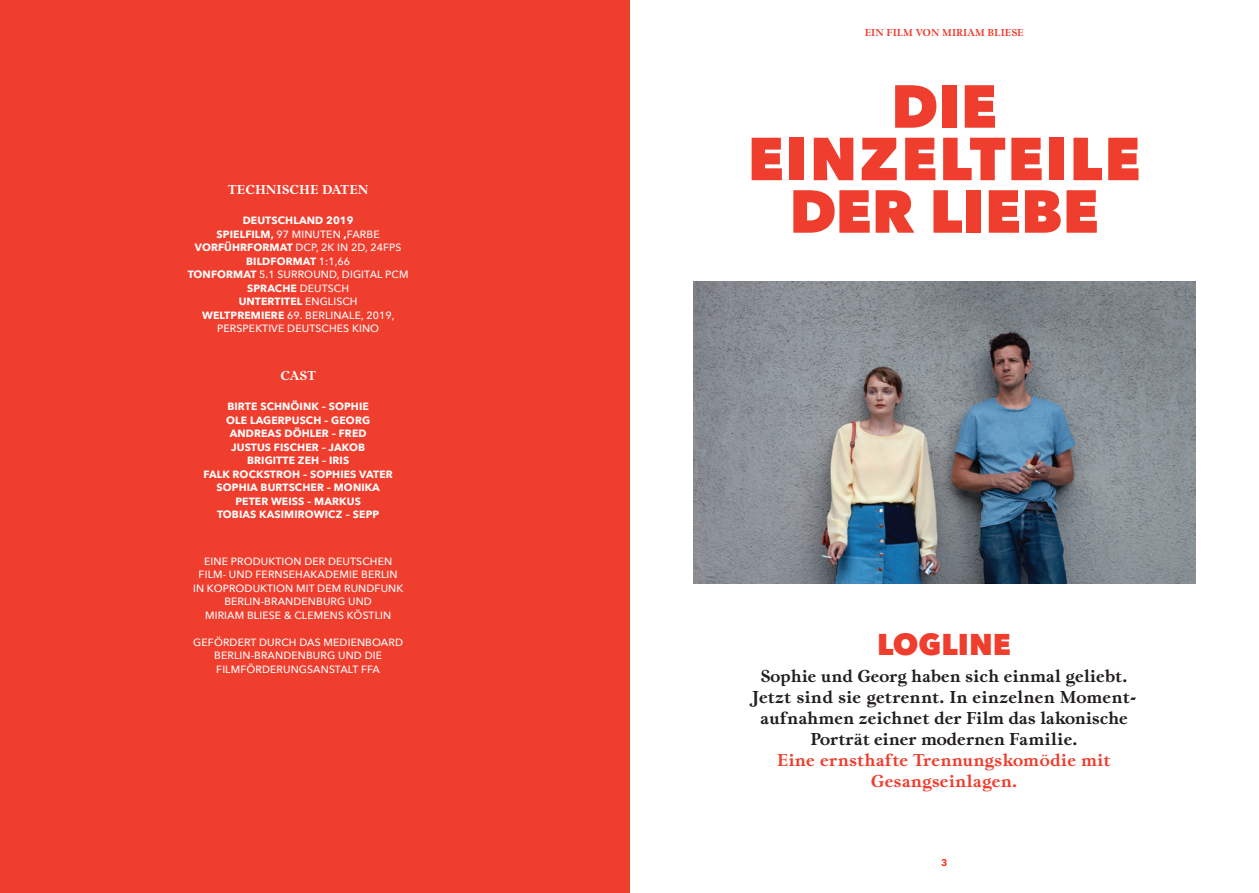
<style>
.page{position:relative;width:1259px;height:893px;background:#fff}
.page>*{position:absolute;margin:0;border:0;box-sizing:border-box;transform-origin:0 0}
.t1{font:800 60px/52.5px "Avenir Next";color:#ef3e2e;text-align:right}
.t2{font:800 30px "Avenir Next";color:#ef3e2e}
.t3{font:700 18px/21px "Lomba";letter-spacing:-.01em;color:#231f20;text-align:center}
.t4{font:700 18px/21px "Lomba";color:#ef3e2e;text-align:center}
.t5{font:700 13.5px "Lomba";color:#fff}
.t6{font:500 10.5px/13.5px "Avenir Next";letter-spacing:.01em;color:#fff;text-align:center}
.t7{font:700 10.5px/13.5px "Avenir Next";letter-spacing:.01em;color:#fff;text-align:center}
.t8{font:700 10.5px "Lomba";letter-spacing:.085em;color:#ef3e2e}
.t9{font:700 9.75px "Avenir Next";color:#ef3e2e}
.s1{font-weight:700}
</style>
<div class="page">
<img style="left:693px;top:281px;width:502px;height:302px">
<div style="left:0;top:0;width:629px;height:893px;background:#ef3e2e"></div>
<p class="t5" style="left:228px;top:182px;width:142px">Technische Daten</p>
<p class="t6" style="left:188px;top:214px;width:222px"><span class="s1">DEUTSCHLAND 2019<br>SPIELFILM,</span> 97 MINUTEN <span class="s1">,</span>FARBE<br><span class="s1">VORFÜHRFORMAT</span> DCP, 2K IN 2D, 24FPS<br><span class="s1">BILDFORMAT</span> 1:1,66<br><span class="s1">TONFORMAT</span> 5.1 SURROUND, DIGITAL PCM<br><span class="s1">SPRACHE</span> DEUTSCH<br><span class="s1">UNTERTITEL</span> ENGLISCH<br><span class="s1">WELTPREMIERE</span> 69. BERLINALE, 2019,<br>PERSPEKTIVE DEUTSCHES KINO</p>
<p class="t5" style="left:280px;top:368px;width:34px">Cast</p>
<p class="t7" style="left:203px;top:400px;width:191px">BIRTE SCHNÖINK – SOPHIE<br>OLE LAGERPUSCH – GEORG<br>ANDREAS DÖHLER – FRED<br>JUSTUS FISCHER – JAKOB<br>BRIGITTE ZEH – IRIS<br>FALK ROCKSTROH – SOPHIES VATER<br>SOPHIA BURTSCHER – MONIKA<br>PETER WEISS – MARKUS<br>TOBIAS KASIMIROWICZ – SEPP</p>
<p class="t6" style="left:193px;top:554px;width:210px">EINE PRODUKTION DER DEUTSCHEN<br>FILM- UND FERNSEHAKADEM IE BERLIN<br>I N KOPRODUKTION M IT DEM RUNDFUNK<br>BERLIN-BRANDENBURG UND<br>MIRIAM BLIESE &amp; CLEM ENS KÖSTLIN</p>
<p class="t6" style="left:193px;top:635px;width:210px">GEFÖRDERT DURCH DAS MEDIENBOARD<br>BERLIN-BRANDENBURG UND DIE<br>FILMFÖRDERUNGSANSTALT FFA</p>
<p class="t8" style="left:864px;top:26px;width:161px">ein film von Miriam Bliese</p>
<h1 class="t1" style="left:891px;top:80px;width:75px">DIE</h1>
<h1 class="t1" style="left:747px;top:132px;width:84px">EINZELTEILE<br>DER</h1>
<h1 class="t1" style="left:929px;top:185px;width:67px">LIEBE</h1>
<h2 class="t2" style="left:877px;top:626px;width:82px">LOGLINE</h2>
<h3 class="t3" style="left:752px;top:665px;width:386px">Sophie und Georg haben sich einmal geliebt.<br>Jetzt sind sie getrennt. In einzelnen Moment&shy;aufnahmen zeichnet der Film das lakonische Porträt einer modernen Familie.</h3>
<h3 class="t4" style="left:777px;top:749px;width:335px">Eine ernsthafte Trennungskomödie mit<br>Gesangseinlagen.</h3>
<p class="t9" style="left:941px;top:857px;width:8px">3</p>
</div>
